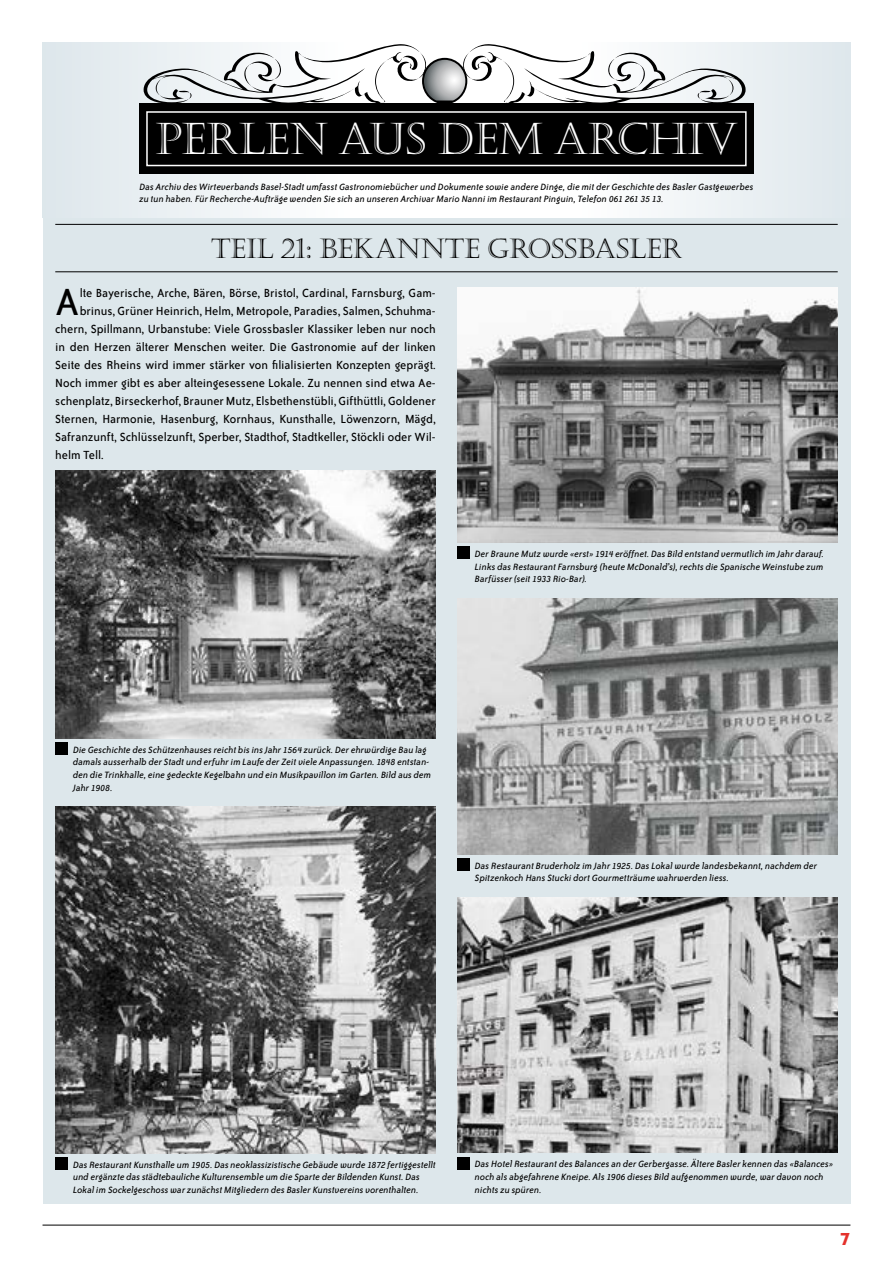
<style>
.page{position:relative;width:893px;height:1263px;background:#fff}
.page>*{position:absolute;margin:0;border:0;box-sizing:border-box;transform-origin:0 0}
.t1{font:43.5px "Castellar";color:#fff}
.t2{font:43.5px "Bailey Sans ITC";color:#000}
.t3{font:27px "Castellar";color:#000}
.t4{font:700 21px "Bailey Sans ITC";color:#e4312b}
.t5{font:13.5px "Bailey Sans ITC";letter-spacing:-.005em;color:#000}
.t6{font:italic 10.5px/12.6px "Bailey Sans ITC";letter-spacing:.005em;color:#000}
</style>
<div class="page">
<hr style="left:43px;top:1225px;width:807px;height:1px;background:#000">
<div style="left:43px;top:43px;width:807px;height:1161px;background:#dde7eb"></div>
<svg style="left:138px;top:43px;width:634px;height:174px"></svg>
<div style="left:139px;top:103px;width:615px;height:71px;background:#000"></div>
<div style="left:146px;top:111px;width:601px;height:55px;background:#000;border:2px solid #fff"></div>
<svg style="left:144px;top:44px;width:602px;height:59px;background:#d9dadb"></svg>
<div style="left:457px;top:547px;width:12px;height:12px;background:#000"></div>
<div style="left:55px;top:1157px;width:12px;height:12px;background:#000"></div>
<div style="left:55px;top:743px;width:12px;height:12px;background:#000"></div>
<div style="left:457px;top:1157px;width:12px;height:12px;background:#000"></div>
<img style="left:457px;top:287px;width:381px;height:255px">
<img style="left:55px;top:806px;width:381px;height:347px">
<div style="left:457px;top:858px;width:12px;height:12px;background:#000"></div>
<img style="left:457px;top:599px;width:381px;height:255px">
<img style="left:55px;top:470px;width:381px;height:268px">
<img style="left:457px;top:898px;width:381px;height:255px">
<hr style="left:55px;top:224px;width:783px;height:1px;background:#000">
<hr style="left:55px;top:271px;width:783px;height:1px;background:#000">
<h1 class="t1" style="left:155px;top:116px;width:584px">PERLEN AUS DEM ARCHIV</h1>
<p class="t6" style="left:139px;top:180px;width:616px">Das Archiv des Wirteverbands Basel-Stadt umfasst Gastronomiebücher und Dokumente sowie andere Dinge, die mit der Geschichte des Basler Gastgewerbes zu tun haben. Für Recherche-Aufträge wenden Sie sich an unseren Archivar Mario Nanni im Restaurant Pinguin, Telefon 061 261 35 13.</p>
<h2 class="t3" style="left:211px;top:234px;width:473px">TEIL 21: BEKANNTE GROSSBASLER</h2>
<h1 class="t2" style="left:55px;top:279px;width:26px">A</h1>
<p class="t5" style="left:80px;top:286px;width:358px">lte Bayerische, Arche, Bären, Börse, Bristol, Cardinal, Farnsburg, Gam-</p>
<p class="t5" style="left:80px;top:304px;width:358px">brinus, Grüner Heinrich, Helm, Metropole, Paradies, Salmen, Schuhma-</p>
<p class="t5" style="left:55px;top:322px;width:382px">chern, Spillmann, Urbanstube: Viele Grossbasler Klassiker leben nur noch</p>
<p class="t5" style="left:55px;top:340px;width:382px">in den Herzen älterer Menschen weiter. Die Gastronomie auf der linken</p>
<p class="t5" style="left:55px;top:358px;width:382px">Seite des Rheins wird immer stärker von filialisierten Konzepten geprägt.</p>
<p class="t5" style="left:55px;top:376px;width:382px">Noch immer gibt es aber alteingesessene Lokale. Zu nennen sind etwa Ae-</p>
<p class="t5" style="left:55px;top:394px;width:382px">schenplatz, Birseckerhof, Brauner Mutz, Elsbethenstübli, Gifthüttli, Goldener</p>
<p class="t5" style="left:55px;top:412px;width:382px">Sternen, Harmonie, Hasenburg, Kornhaus, Kunsthalle, Löwenzorn, Mägd,</p>
<p class="t5" style="left:55px;top:430px;width:382px">Safranzunft, Schlüsselzunft, Sperber, Stadthof, Stadtkeller, Stöckli oder Wil-</p>
<p class="t5" style="left:55px;top:448px;width:50px">helm Tell.</p>
<p class="t6" style="left:475px;top:548px;width:351px;text-align:justify">Der Braune Mutz wurde «erst» 1914 eröffnet. Das Bild entstand vermutlich im Jahr darauf.<br>Links das Restaurant Farnsburg (heute McDonald’s), rechts die Spanische Weinstube zum Barfüsser (seit 1933 Rio-Bar).</p>
<p class="t6" style="left:73px;top:743px;width:360px">Die Geschichte des Schützenhauses reicht bis ins Jahr 1564 zurück. Der ehrwürdige Bau lag damals ausserhalb der Stadt und erfuhr im Laufe der Zeit viele Anpassungen. 1848 entstan&shy;den die Trinkhalle, eine gedeckte Kegelbahn und ein Musikpavillon im Garten. Bild aus dem Jahr 1908.</p>
<p class="t6" style="left:475px;top:859px;width:344px">Das Restaurant Bruderholz im Jahr 1925. Das Lokal wurde landesbekannt, nachdem der<br>Spitzenkoch Hans Stucki dort Gourmetträume wahrwerden liess.</p>
<p class="t6" style="left:73px;top:1158px;width:364px">Das Restaurant Kunsthalle um 1905. Das neoklassizistische Gebäude wurde 1872 fertiggestellt und ergänzte das städtebauliche Kulturensemble um die Sparte der Bildenden Kunst. Das<br>Lokal im Sockelgeschoss war zunächst Mitgliedern des Basler Kunstvereins vorenthalten.</p>
<p class="t6" style="left:475px;top:1158px;width:360px">Das Hotel Restaurant des Balances an der Gerbergasse. Ältere Basler kennen das «Balances» noch als abgefahrene Kneipe. Als 1906 dieses Bild aufgenommen wurde, war davon noch nichts zu spüren.</p>
<h3 class="t4" style="left:840px;top:1228px;width:12px">7</h3>
</div>
